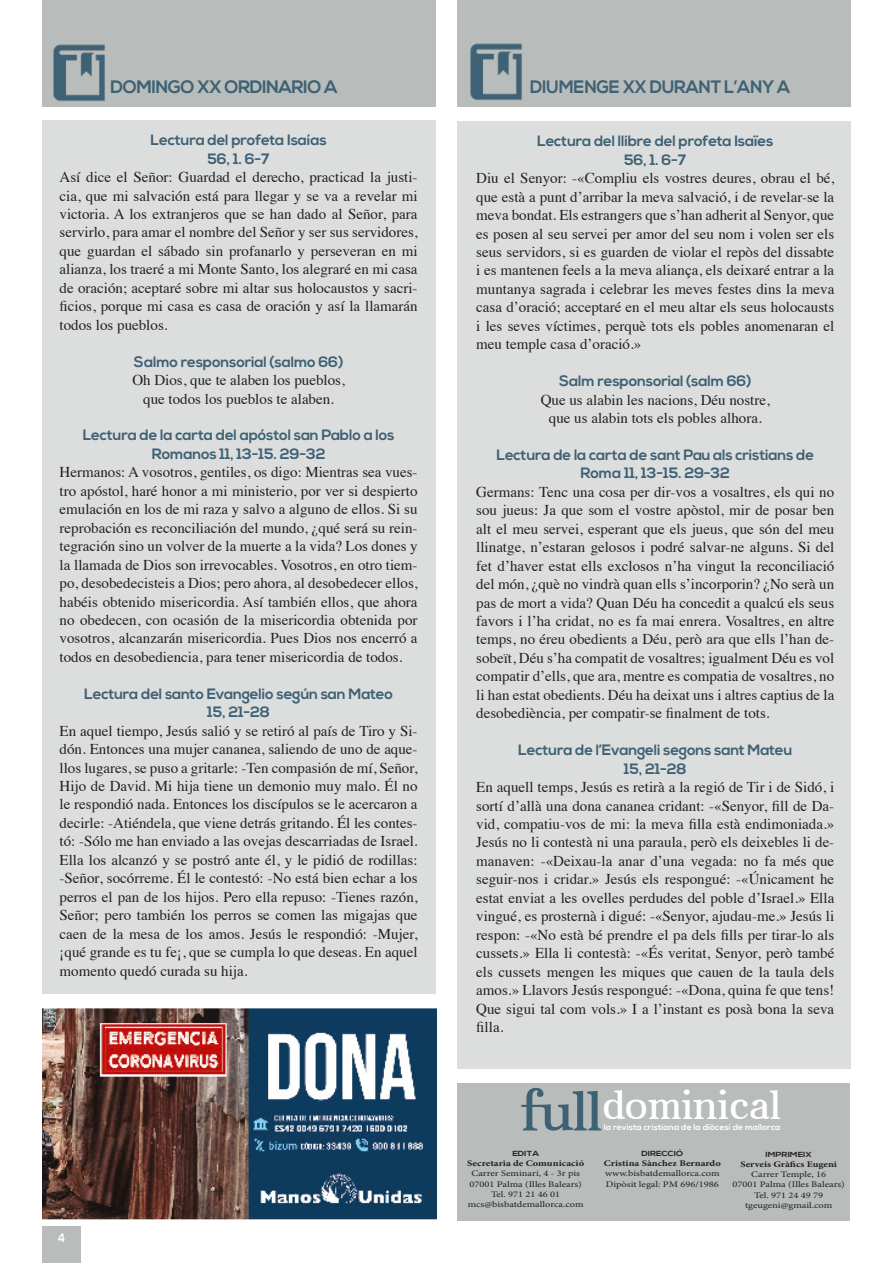
<style>
.page{position:relative;width:893px;height:1263px;background:#fff}
.page>*{position:absolute;margin:0;border:0;box-sizing:border-box;transform-origin:0 0}
.t1{font:55.2px "Aver";color:#3e6174;scale:1.06 1}
.t2{font:40.05px "Aver";letter-spacing:-.01em;color:#fff;scale:1.06 1}
.t3{font:700 18px "Nexa";letter-spacing:-.02em;color:#3e6174}
.TEXTO_LECTURAS{font:15px/18.5px "Times";color:#231f20;text-align:justify}
.TITULO_LECTURA{font:700 15px/18.5px "Nexa";letter-spacing:-.01em;color:#3f6175;text-align:center}
.t4{font:700 12px "Nexa";color:#fff;scale:.9 1}
.t5{font:8.55px/10.4px "Minion Pro";color:#231f20;text-align:center;scale:1.21 1}
.t6{font:700 8.55px "Minion Pro";color:#231f20;scale:1.21 1}
.t7{font:700 8.4px "Nexa";letter-spacing:.01em;color:#fff}
.t8{font:700 7.35px "Nexa";color:#231f20;scale:1.21 1}
</style>
<div class="page">
<div style="left:43px;top:1227px;width:38px;height:36px;background:#b8bcba"></div>
<div style="left:43px;top:121px;width:393px;height:873px;background:#dcdedd"></div>
<div style="left:43px;top:0;width:393px;height:106px;background:#b8bcba"></div>
<img style="left:53px;top:44px;width:52px;height:57px">
<div style="left:457px;top:0;width:393px;height:106px;background:#b8bcba"></div>
<img style="left:470px;top:43px;width:52px;height:57px">
<div style="left:457px;top:121px;width:393px;height:948px;background:#dcdedd"></div>
<img style="left:43px;top:1009px;width:393px;height:211px">
<div style="left:457px;top:1083px;width:392px;height:137px;background:#b8bcba"></div>
<p class="t3" style="left:111px;top:76px;width:229px">DOMINGO XX ORDINARIO A</p>
<p class="t3" style="left:530px;top:76px;width:262px">DIUMENGE XX DURANT L’ANY A</p>
<p class="TITULO_LECTURA" style="left:151px;top:131px;width:178px">Lectura del profeta Isaías</p>
<p class="TITULO_LECTURA" style="left:208px;top:150px;width:64px">56, 1. 6-7</p>
<p class="TEXTO_LECTURAS" style="left:60px;top:167px;width:359px">Así dice el Señor: Guardad el derecho, practicad la justi&shy;cia, que mi salvación está para llegar y se va a revelar mi victoria. A los extranjeros que se han dado al Señor, para servirlo, para amar el nombre del Señor y ser sus servidores, que guardan el sábado sin profanarlo y perseveran en mi alianza, los traeré a mi Monte Santo, los alegraré en mi casa de oración; aceptaré sobre mi altar sus holocaustos y sacri&shy;ficios, porque mi casa es casa de oración y así la llamarán todos los pueblos.</p>
<p class="TITULO_LECTURA" style="left:134px;top:353px;width:211px">Salmo responsorial (salmo 66)</p>
<p class="TEXTO_LECTURAS" style="left:132px;top:369px;width:214px">Oh Dios, que te alaben los pueblos,</p>
<p class="TEXTO_LECTURAS" style="left:143px;top:388px;width:192px">que todos los pueblos te alaben.</p>
<p class="TITULO_LECTURA" style="left:83px;top:427px;width:313px">Lectura de la carta del apóstol san Pablo a los</p>
<p class="TITULO_LECTURA" style="left:152px;top:445px;width:175px">Romanos 11, 13-15. 29-32</p>
<p class="TEXTO_LECTURAS" style="left:60px;top:462px;width:359px">Hermanos: A vosotros, gentiles, os digo: Mientras sea vues&shy;tro apóstol, haré honor a mi ministerio, por ver si despierto emulación en los de mi raza y salvo a alguno de ellos. Si su reprobación es reconciliación del mundo, ¿qué será su rein&shy;tegración sino un volver de la muerte a la vida? Los dones y la llamada de Dios son irrevocables. Vosotros, en otro tiem&shy;po, desobedecisteis a Dios; pero ahora, al desobedecer ellos, habéis obtenido misericordia. Así también ellos, que ahora no obedecen, con ocasión de la misericordia obtenida por vosotros, alcanzarán misericordia. Pues Dios nos encerró a todos en desobediencia, para tener misericordia de todos.</p>
<p class="TITULO_LECTURA" style="left:84px;top:685px;width:310px">Lectura del santo Evangelio según san Mateo</p>
<p class="TITULO_LECTURA" style="left:207px;top:703px;width:64px">15, 21-28</p>
<p class="TEXTO_LECTURAS" style="left:60px;top:720px;width:359px">En aquel tiempo, Jesús salió y se retiró al país de Tiro y Si&shy;dón. Entonces una mujer cananea, saliendo de uno de aque&shy;llos lugares, se puso a gritarle: -Ten compasión de mí, Señor, Hijo de David. Mi hija tiene un demonio muy malo. Él no le respondió nada. Entonces los discípulos se le acercaron a decirle: -Atiéndela, que viene detrás gritando. Él les contes&shy;tó: -Sólo me han enviado a las ovejas descarriadas de Israel.<br>Ella los alcanzó y se postró ante él, y le pidió de rodillas: -Señor, socórreme. Él le contestó: -No está bien echar a los perros el pan de los hijos. Pero ella repuso: -Tienes razón, Señor; pero también los perros se comen las migajas que caen de la mesa de los amos. Jesús le respondió: -Mujer, ¡qué grande es tu fe¡, que se cumpla lo que deseas. En aquel momento quedó curada su hija.</p>
<p class="t4" style="left:58px;top:1230px;width:10px">4</p>
<p class="TITULO_LECTURA" style="left:537px;top:132px;width:238px">Lectura del llibre del profeta Isaïes</p>
<p class="TITULO_LECTURA" style="left:624px;top:151px;width:64px">56, 1. 6-7</p>
<p class="TEXTO_LECTURAS" style="left:476px;top:168px;width:359px">Diu el Senyor: -«Compliu els vostres deures, obrau el bé, que està a punt d’arribar la meva salvació, i de revelar-se la meva bondat. Els estrangers que s’han adherit al Senyor, que es posen al seu servei per amor del seu nom i volen ser els seus servidors, si es guarden de violar el repòs del dissabte i es mantenen feels a la meva aliança, els deixaré entrar a la muntanya sagrada i celebrar les meves festes dins la meva casa d’oració; acceptaré en el meu altar els seus holocausts i les seves víctimes, perquè tots els pobles anomenaran el meu temple casa d’oració.»</p>
<p class="TITULO_LECTURA" style="left:559px;top:372px;width:194px">Salm responsorial (salm 66)</p>
<p class="TEXTO_LECTURAS" style="left:541px;top:389px;width:231px">Que us alabin les nacions, Déu nostre,</p>
<p class="TEXTO_LECTURAS" style="left:549px;top:407px;width:214px">que us alabin tots els pobles alhora.</p>
<p class="TITULO_LECTURA" style="left:496px;top:446px;width:319px">Lectura de la carta de sant Pau als cristians de<br>Roma 11, 13-15. 29-32</p>
<p class="TEXTO_LECTURAS" style="left:476px;top:481px;width:359px">Germans: Tenc una cosa per dir-vos a vosaltres, els qui no sou jueus: Ja que som el vostre apòstol, mir de posar ben alt el meu servei, esperant que els jueus, que són del meu llinatge, n’estaran gelosos i podré salvar-ne alguns. Si del fet d’haver estat ells exclosos n’ha vingut la reconciliació del món, ¿què no vindrà quan ells s’incorporin? ¿No serà un pas de mort a vida? Quan Déu ha concedit a qualcú els seus favors i l’ha cridat, no es fa mai enrera. Vosaltres, en altre temps, no éreu obedients a Déu, però ara que ells l’han de&shy;sobeït, Déu s’ha compatit de vosaltres; igualment Déu es vol compatir d’ells, que ara, mentre es compatia de vosaltres, no li han estat obedients. Déu ha deixat uns i altres captius de la desobediència, per compatir-se finalment de tots.</p>
<p class="TITULO_LECTURA" style="left:518px;top:741px;width:276px">Lectura de l’Evangeli segons sant Mateu</p>
<p class="TITULO_LECTURA" style="left:624px;top:760px;width:64px">15, 21-28</p>
<p class="TEXTO_LECTURAS" style="left:476px;top:776px;width:359px">En aquell temps, Jesús es retirà a la regió de Tir i de Sidó, i sortí d’allà una dona cananea cridant: -«Senyor, fill de Da&shy;vid, compatiu-vos de mi: la meva filla està endimoniada.» Jesús no li contestà ni una paraula, però els deixebles li de&shy;manaven: -«Deixau-la anar d’una vegada: no fa més que seguir-nos i cridar.» Jesús els respongué: -«Únicament he estat enviat a les ovelles perdudes del poble d’Israel.» Ella vingué, es prosternà i digué: -«Senyor, ajudau-me.» Jesús li respon: -«No està bé prendre el pa dels fills per tirar-lo als cussets.» Ella li contestà: -«És veritat, Senyor, però també els cussets mengen les miques que cauen de la taula dels amos.» Llavors Jesús respongué: -«Dona, quina fe que tens!<br>Que sigui tal com vols.» I a l’instant es posà bona la seva filla.</p>
<p class="t1" style="left:520px;top:1081px;width:79px">full</p>
<p class="t2" style="left:602px;top:1083px;width:170px">dominical</p>
<p class="t7" style="left:604px;top:1122px;width:178px">la revista cristiana de la diòcesi de mallorca</p>
<p class="t8" style="left:512px;top:1149px;width:24px">EDITA</p>
<p class="t6" style="left:467px;top:1157px;width:98px">Secretaria de Comunicació</p>
<p class="t5" style="left:471px;top:1168px;width:91px">Carrer Seminari, 4 - 3r pis</p>
<p class="t5" style="left:469px;top:1179px;width:94px">07001 Palma (Illes Balears)</p>
<p class="t5" style="left:491px;top:1189px;width:59px">Tel. 971 21 46 01</p>
<p class="t5" style="left:468px;top:1199px;width:97px">mcs@bisbatdemallorca.com</p>
<p class="t8" style="left:641px;top:1149px;width:36px">DIRECCIÓ</p>
<p class="t6" style="left:604px;top:1157px;width:98px">Cristina Sànchez Bernardo</p>
<p class="t5" style="left:605px;top:1168px;width:96px">www.bisbatdemallorca.com</p>
<p class="t5" style="left:606px;top:1179px;width:95px">Dipòsit legal: PM 696/1986</p>
<p class="t8" style="left:766px;top:1150px;width:40px">IMPRIMEIX</p>
<p class="t6" style="left:740px;top:1158px;width:81px">Serveis Gràfics Eugeni</p>
<p class="t5" style="left:732px;top:1169px;width:94px">Carrer Temple, 16<br>07001 Palma (Illes Balears)<br>Tel. 971 24 49 79 tgeugeni@gmail.com</p>
</div>
